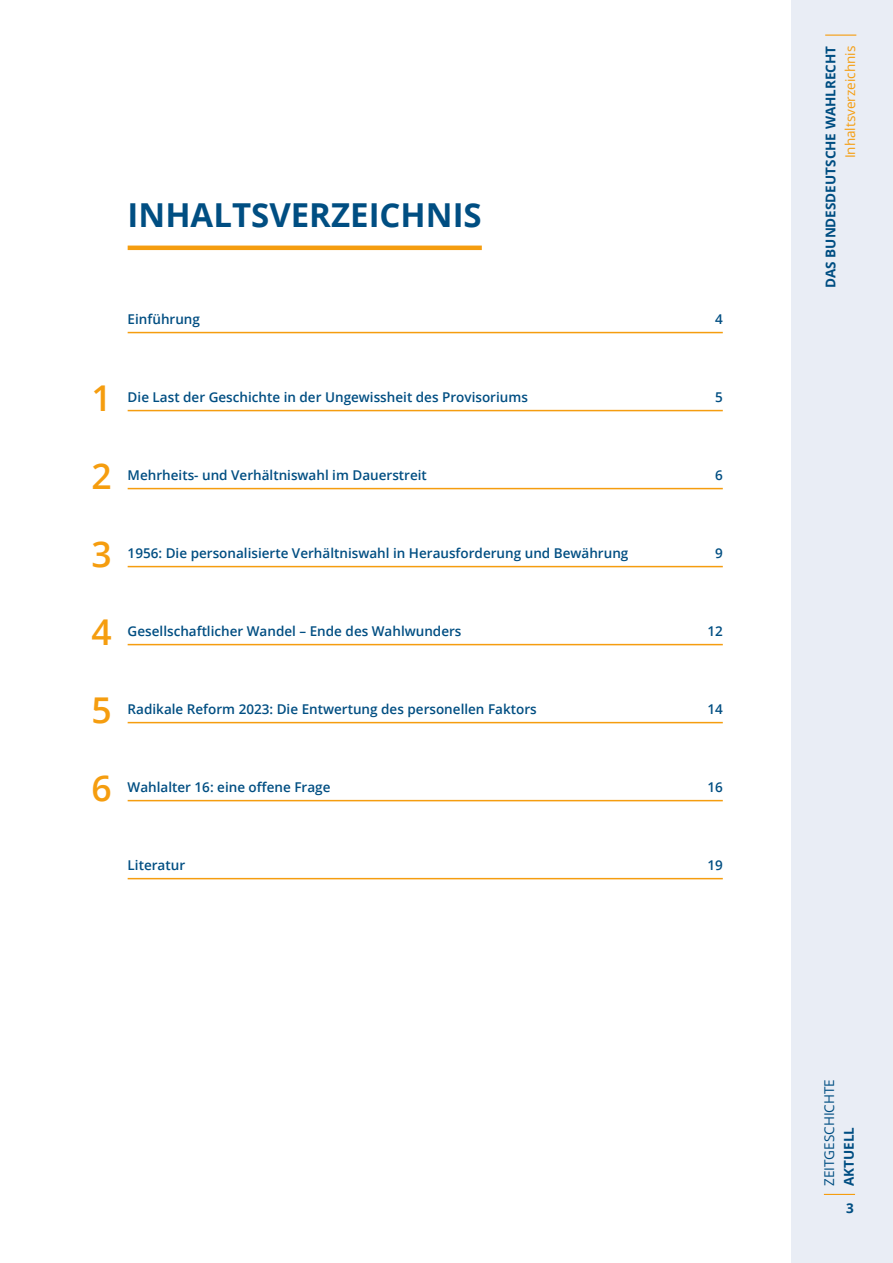
<style>
.page{position:relative;width:893px;height:1263px;background:#fff}
.page>*{position:absolute;margin:0;border:0;box-sizing:border-box;transform-origin:0 0}
.Tabelle_Spalte_1_Semibold{font:600 35.55px "Open Sans";color:#f59d0f}
.t1{font:700 33px "Open Sans";color:#004e82}
.t2{font:600 13.5px "Open Sans";color:#004e82}
.t3{font:700 13.5px "Open Sans";color:#004e82}
.t4{font:13.5px "Open Sans";color:#f59d0f}
.t5{font:13.5px "Open Sans";color:#004e82}
</style>
<div class="page">
<div style="left:791px;top:0;width:102px;height:1263px;background:#e9edf5"></div>
<hr style="left:825px;top:35px;width:31px;height:1px;background:#f59d0f">
<hr style="left:824px;top:1194px;width:31px;height:1px;background:#f59d0f">
<hr style="left:128px;top:246px;width:354px;height:4px;background:#f59d0f">
<hr style="left:128px;top:332px;width:595px;height:1px;background:#f59d0f">
<hr style="left:128px;top:410px;width:595px;height:1px;background:#f59d0f">
<hr style="left:128px;top:488px;width:595px;height:1px;background:#f59d0f">
<hr style="left:128px;top:566px;width:595px;height:1px;background:#f59d0f">
<hr style="left:128px;top:644px;width:595px;height:1px;background:#f59d0f">
<hr style="left:128px;top:722px;width:595px;height:1px;background:#f59d0f">
<hr style="left:128px;top:800px;width:595px;height:1px;background:#f59d0f">
<hr style="left:128px;top:878px;width:595px;height:1px;background:#f59d0f">
<h1 class="t1" style="left:128px;top:192px;width:356px">INHALTSVERZEICHNIS</h1>
<p class="t2" style="left:128px;top:310px;width:74px">Einführung</p>
<p class="t2" style="left:715px;top:310px;width:9px">4</p>
<p class="Tabelle_Spalte_1_Semibold" style="left:91px;top:374px;width:22px">1</p>
<p class="t2" style="left:128px;top:388px;width:402px">Die Last der Geschichte in der Ungewissheit des Provisoriums</p>
<p class="t2" style="left:715px;top:388px;width:9px">5</p>
<p class="Tabelle_Spalte_1_Semibold" style="left:91px;top:452px;width:22px">2</p>
<p class="t2" style="left:128px;top:466px;width:301px">Mehrheits- und Verhältniswahl im Dauerstreit</p>
<p class="t2" style="left:715px;top:466px;width:9px">6</p>
<p class="Tabelle_Spalte_1_Semibold" style="left:91px;top:530px;width:22px">3</p>
<p class="t2" style="left:128px;top:544px;width:502px">1956: Die personalisierte Verhältniswahl in Herausforderung und Bewährung</p>
<p class="t2" style="left:715px;top:544px;width:9px">9</p>
<p class="Tabelle_Spalte_1_Semibold" style="left:91px;top:608px;width:22px">4</p>
<p class="t2" style="left:128px;top:622px;width:335px">Gesellschaftlicher Wandel – Ende des Wahlwunders</p>
<p class="t2" style="left:707px;top:622px;width:17px">12</p>
<p class="Tabelle_Spalte_1_Semibold" style="left:91px;top:686px;width:22px">5</p>
<p class="t2" style="left:128px;top:700px;width:411px">Radikale Reform 2023: Die Entwertung des personellen Faktors</p>
<p class="t2" style="left:707px;top:700px;width:17px">14</p>
<p class="Tabelle_Spalte_1_Semibold" style="left:91px;top:764px;width:22px">6</p>
<p class="t2" style="left:128px;top:778px;width:204px">Wahlalter 16: eine offene Frage</p>
<p class="t2" style="left:707px;top:778px;width:17px">16</p>
<p class="t2" style="left:128px;top:856px;width:59px">Literatur</p>
<p class="t2" style="left:707px;top:856px;width:17px">19</p>
<p class="t3" style="left:821px;top:288px;width:244px;rotate:-90deg">DAS BUNDESDEUTSCHE WAHLRECHT</p>
<p class="t4" style="left:841px;top:158px;width:114px;rotate:-90deg">Inhaltsverzeichnis</p>
<p class="t5" style="left:820px;top:1186px;width:108px;rotate:-90deg">ZEITGESCHICHTE</p>
<p class="t3" style="left:839px;top:1186px;width:61px;rotate:-90deg">AKTUELL</p>
<p class="t3" style="left:846px;top:1198px;width:9px">3</p>
</div>
